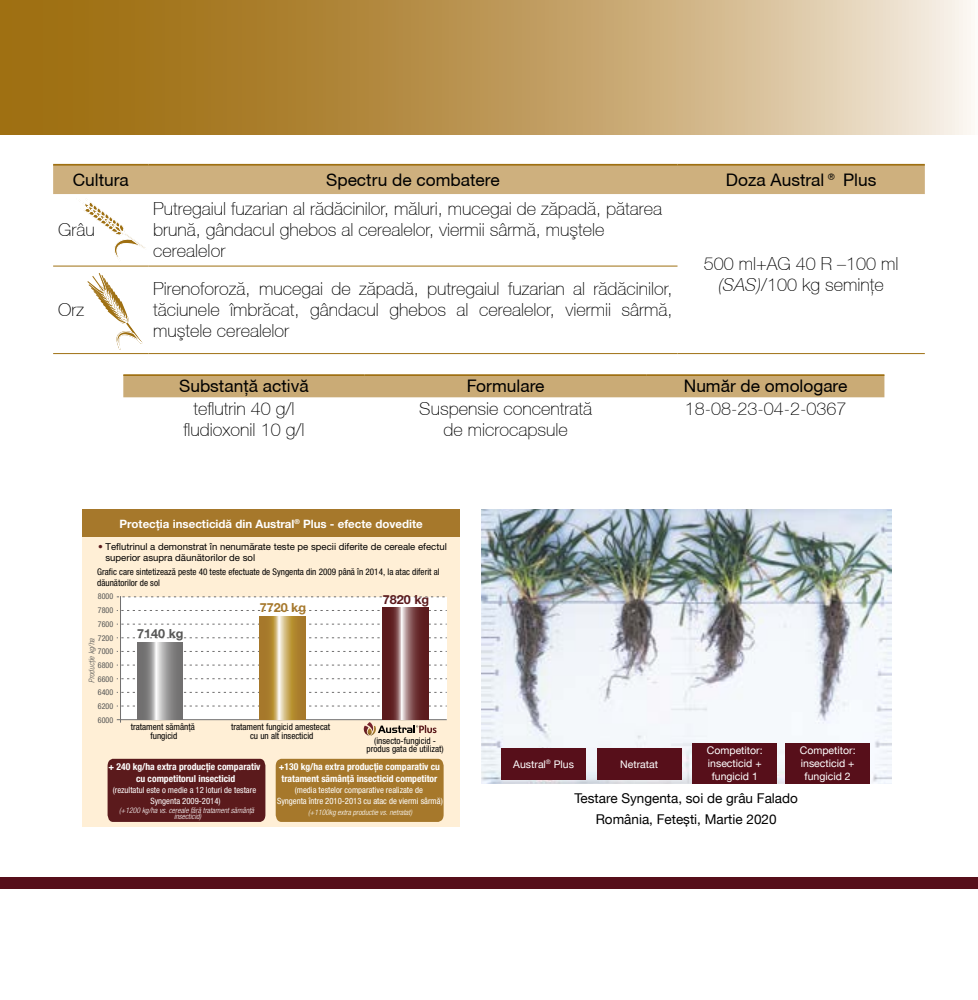
<style>
.page{position:relative;width:978px;height:1000px;background:#fff}
.page>*{position:absolute;margin:0;border:0;box-sizing:border-box;transform-origin:0 0}
.t1{font:100 18px/21px "Helvetica Neue CE";color:#000;text-align:center}
.t2{font:17.25px "Helvetica Neue CE";color:#000}
.t3{font:13.5px/20.4px "Helvetica Neue LT Pro";color:#000;text-align:center}
.t4{font:700 12.6px "Helvetica Neue LT Pro";color:#5b1a1c}
.t5{font:700 12.6px "Helvetica Neue LT Pro";color:#a6782b}
.t6{font:700 12.6px "Helvetica Neue LT Pro";color:#575756}
.t7{font:700 11.55px "Helvetica Neue LT Pro";color:#fff}
.t8{font:10.5px/12.6px "Helvetica Neue LT Pro";color:#fff;text-align:center}
.t9{font:700 condensed 9.6px/11.6px "Helvetica Neue LT Pro";color:#fff;text-align:center}
.t10{font:9.6px "Helvetica Neue LT Pro";color:#000}
.t11{font:condensed 9.15px/8.7px "Helvetica Neue LT Pro";color:#000;text-align:center}
.t12{font:condensed 8.7px/10.4px "Helvetica Neue LT Pro";color:#fff;text-align:center}
.t13{font:condensed 7.95px/13.6px "Helvetica Neue LT Pro";color:#575756;text-align:justify}
.t14{font:italic 300 condensed 7.95px "Helvetica Neue LT Pro";color:#575756}
.t15{font:italic 300 condensed 7.65px/6.8px "Helvetica Neue LT Pro";color:#fff;text-align:center}
.s1{font-style:italic}
.s2{color:#5b1a1c}
</style>
<div class="page">
<div style="left:123px;top:376px;width:761px;height:21px;background:#caab76"></div>
<hr style="left:123px;top:374px;width:242px;height:2px;background:#9f7012">
<hr style="left:365px;top:374px;width:282px;height:2px;background:#9f7012">
<hr style="left:647px;top:374px;width:237px;height:2px;background:#9f7012">
<svg style="left:53px;top:265px;width:625px;height:2px"></svg>
<hr style="left:53px;top:265px;width:95px;height:1px;background:#9f7012">
<hr style="left:53px;top:353px;width:95px;height:1px;background:#9f7012">
<hr style="left:148px;top:265px;width:529px;height:1px;background:#9f7012">
<hr style="left:148px;top:353px;width:529px;height:1px;background:#9f7012">
<hr style="left:677px;top:353px;width:248px;height:1px;background:#9f7012">
<hr style="left:53px;top:164px;width:95px;height:2px;background:#9f7012">
<hr style="left:148px;top:164px;width:529px;height:2px;background:#9f7012">
<hr style="left:677px;top:164px;width:248px;height:2px;background:#9f7012">
<svg style="left:53px;top:165px;width:872px;height:94px"></svg>
<svg style="left:87px;top:273px;width:56px;height:77px"></svg>
<svg style="left:0;top:0;width:971px;height:134px;background:#c09e62"></svg>
<img style="left:481px;top:509px;width:410px;height:274px">
<div style="left:502px;top:748px;width:84px;height:31px;background:#570f1a"></div>
<div style="left:597px;top:748px;width:84px;height:31px;background:#570f1a"></div>
<div style="left:693px;top:742px;width:84px;height:41px;background:#570f1a"></div>
<div style="left:786px;top:742px;width:84px;height:41px;background:#570f1a"></div>
<div style="left:82px;top:509px;width:378px;height:28px;background:#a6782b"></div>
<div style="left:82px;top:537px;width:378px;height:289px;background:#ffefd6"></div>
<div style="left:121px;top:596px;width:326px;height:123px;background:#fff"></div>
<hr style="left:117px;top:719px;width:330px;height:1px;background:#706f6f">
<svg style="left:117px;top:705px;width:330px;height:1px"></svg>
<svg style="left:117px;top:678px;width:330px;height:1px"></svg>
<svg style="left:117px;top:651px;width:330px;height:1px"></svg>
<svg style="left:117px;top:596px;width:330px;height:1px"></svg>
<svg style="left:117px;top:610px;width:330px;height:1px"></svg>
<svg style="left:117px;top:623px;width:330px;height:1px"></svg>
<svg style="left:117px;top:637px;width:330px;height:1px"></svg>
<svg style="left:117px;top:664px;width:330px;height:1px"></svg>
<svg style="left:117px;top:692px;width:330px;height:1px"></svg>
<hr style="left:120px;top:596px;width:1px;height:126px;background:#706f6f">
<svg style="left:382px;top:607px;width:46px;height:112px;background:#7f4c4d"></svg>
<svg style="left:260px;top:616px;width:45px;height:103px;background:#bc9952"></svg>
<svg style="left:137px;top:642px;width:46px;height:77px;background:#969595"></svg>
<div style="left:108px;top:758px;width:157px;height:63px;background:#5b1a1c"></div>
<div style="left:276px;top:758px;width:168px;height:63px;background:#a6782b"></div>
<svg style="left:363px;top:722px;width:74px;height:13px"></svg>
<div style="left:0;top:876px;width:978px;height:93px;background:#570f1a"></div>
<div style="left:0;top:889px;width:978px;height:110px;background:#fff"></div>
<p class="t2" style="left:73px;top:169px;width:58px">Cultura</p>
<p class="t2" style="left:326px;top:169px;width:175px">Spectru de combatere</p>
<p class="t2" style="left:726px;top:169px;width:152px">Doza Austral® Plus</p>
<p class="t1" style="left:58px;top:220px;width:38px">Grâu</p>
<p class="t1" style="left:153px;top:199px;width:510px;text-align:left">Putregaiul fuzarian al rădăcinilor, măluri, mucegai de zăpadă, pătarea brună, gândacul ghebos al cerealelor, viermii sârmă, muştele cerealelor</p>
<p class="t1" style="left:704px;top:253px;width:196px">500 ml+AG 40 R –100 ml <span class="s1">(SAS)</span>/100 kg seminţe</p>
<p class="t1" style="left:153px;top:278px;width:521px;text-align:justify">Pirenoforoză, mucegai de zăpadă, putregaiul fuzarian al rădăcinilor, tăciunele îmbrăcat, gândacul ghebos al cerealelor, viermii sârmă, muştele cerealelor</p>
<p class="t1" style="left:58px;top:299px;width:28px">Orz</p>
<p class="t2" style="left:179px;top:376px;width:131px">Substanţă activă</p>
<p class="t2" style="left:467px;top:376px;width:79px">Formulare</p>
<p class="t2" style="left:684px;top:376px;width:165px">Număr de omologare</p>
<p class="t1" style="left:184px;top:398px;width:122px">teflutrin 40 g/l fludioxonil 10 g/l</p>
<p class="t1" style="left:419px;top:398px;width:174px">Suspensie concentrată de microcapsule</p>
<p class="t1" style="left:685px;top:398px;width:163px">18-08-23-04-2-0367</p>
<p class="t7" style="left:119px;top:516px;width:305px">Protecția insecticidă din Austral<sup>®</sup> Plus - efecte dovedite</p>
<p class="t10" style="left:98px;top:540px;width:350px"><span class="s2">•</span> Teflutrinul a demonstrat în nenumărate teste pe specii diferite de cereale efectul</p>
<p class="t10" style="left:105px;top:552px;width:151px">superior asupra dăunătorilor de sol</p>
<p class="t11" style="left:97px;top:566px;width:344px;line-height:10.9px;text-align:left">Grafic care sintetizează peste 40 teste efectuate de Syngenta din 2009 până în 2014, la atac diferit al dăunătorilor de sol</p>
<p class="t4" style="left:383px;top:591px;width:48px">7820 kg</p>
<p class="t5" style="left:260px;top:599px;width:48px">7720 kg</p>
<p class="t6" style="left:137px;top:625px;width:48px">7140 kg</p>
<p class="t13" style="left:98px;top:589px;width:17px">8000<br>7800<br>7600<br>7200<br>7000<br>6800<br>6600<br>6400<br>6200<br>6000</p>
<p class="t14" style="left:87px;top:682px;width:46px;rotate:-90deg">Producție kg/ha</p>
<p class="t11" style="left:131px;top:722px;width:66px">tratament sămânță fungicid</p>
<p class="t11" style="left:231px;top:722px;width:101px">tratament fungicid amestecat cu un alt insecticid</p>
<p class="t11" style="left:367px;top:736px;width:79px">(insecto-fungicid - produs gata de utilizat)</p>
<p class="t9" style="left:109px;top:761px;width:154px">+ 240 kg/ha extra producție comparativ cu competitorul insecticid</p>
<p class="t12" style="left:113px;top:784px;width:145px">(rezultatul este o medie a 12 loturi de testare<br>Syngenta 2009-2014)</p>
<p class="t15" style="left:119px;top:806px;width:136px">(+1200 kg/ha vs. cereale fără tratament sămânță insecticid)</p>
<p class="t9" style="left:279px;top:761px;width:163px;text-align:left">+130 kg/ha extra producție comparativ cu tratament sămânță insecticid competitor</p>
<p class="t12" style="left:277px;top:784px;width:167px">(media testelor comparative realizate de<br>Syngenta între 2010-2013 cu atac de viermi sârmă)</p>
<p class="t15" style="left:308px;top:808px;width:105px">(+1100kg extra productie vs. netratat)</p>
<p class="t8" style="left:707px;top:743px;width:57px">Competitor: insecticid + fungicid 1</p>
<p class="t8" style="left:800px;top:743px;width:57px">Competitor: insecticid + fungicid 2</p>
<p class="t3" style="left:574px;top:788px;width:225px">Testare Syngenta, soi de grâu Falado<br>România, Fetești, Martie 2020</p>
<p class="t8" style="left:513px;top:757px;width:62px">Austral<sup>®</sup> Plus</p>
<p class="t8" style="left:620px;top:757px;width:39px">Netratat</p>
</div>
